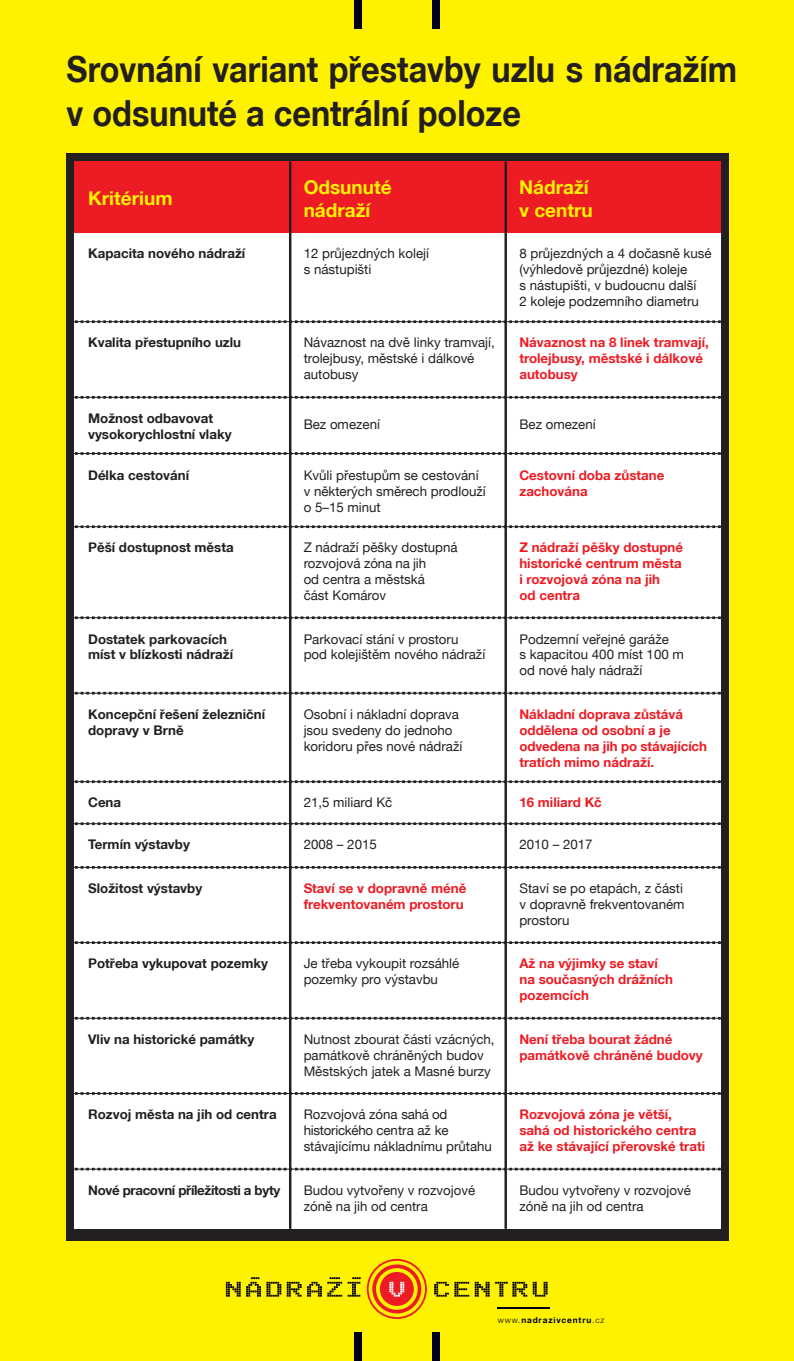
<style>
.page{position:relative;width:794px;height:1361px;background:#fff200}
.page>*{position:absolute;margin:0;border:0;box-sizing:border-box;transform-origin:0 0}
.t1{font:700 36px/43.2px "Helvetica KM";color:#231f20;scale:.9 1}
.t2{font:700 19px/22.8px "Helvetica KM";color:#fff200}
.t3{font:13.3px/16px "Helvetica KM";color:#231f20}
.t4{font:700 13.3px/16px "Helvetica KM";color:#ed1c24}
.t5{font:700 13.3px/16px "Helvetica KM";color:#231f20}
.t6{font:700 13.3px "Helvetica KM";letter-spacing:-.025em;color:#231f20}
.t7{font:700 8.32px "Helvetica KM";letter-spacing:.1em;color:#000116}
.s1{font-weight:300}
</style>
<div class="page">
<div style="left:354px;top:0;width:8px;height:28px;background:#000116"></div>
<div style="left:432px;top:0;width:8px;height:28px;background:#000116"></div>
<div style="left:354px;top:1332px;width:8px;height:29px;background:#000116"></div>
<div style="left:432px;top:1332px;width:8px;height:29px;background:#000116"></div>
<hr style="left:497px;top:1307px;width:52px;height:1px;background:#000116">
<svg style="left:226px;top:1277px;width:55px;height:19px"></svg>
<svg style="left:287px;top:1281px;width:14px;height:15px"></svg>
<svg style="left:307px;top:1277px;width:35px;height:19px"></svg>
<svg style="left:348px;top:1277px;width:13px;height:19px"></svg>
<svg style="left:367px;top:1259px;width:60px;height:60px"></svg>
<svg style="left:434px;top:1281px;width:35px;height:15px"></svg>
<svg style="left:475px;top:1281px;width:14px;height:15px"></svg>
<svg style="left:495px;top:1281px;width:32px;height:15px"></svg>
<svg style="left:533px;top:1281px;width:14px;height:15px"></svg>
<div style="left:67px;top:153px;width:662px;height:1087px;background:#231f20"></div>
<div style="left:75px;top:162px;width:646px;height:1067px;background:#fff"></div>
<div style="left:75px;top:162px;width:646px;height:71px;background:#ed1c24"></div>
<svg style="left:74px;top:320px;width:647px;height:3px;background:#797677"></svg>
<svg style="left:74px;top:396px;width:647px;height:3px;background:#787576"></svg>
<svg style="left:74px;top:525px;width:647px;height:3px;background:#797777"></svg>
<svg style="left:74px;top:616px;width:647px;height:3px;background:#7a7879"></svg>
<svg style="left:74px;top:692px;width:647px;height:2px"></svg>
<svg style="left:74px;top:822px;width:647px;height:3px;background:#787676"></svg>
<svg style="left:74px;top:780px;width:647px;height:3px;background:#797677"></svg>
<svg style="left:74px;top:452px;width:647px;height:3px"></svg>
<svg style="left:74px;top:866px;width:647px;height:2px"></svg>
<svg style="left:74px;top:941px;width:647px;height:3px;background:#767475"></svg>
<svg style="left:74px;top:1017px;width:647px;height:2px"></svg>
<svg style="left:74px;top:1092px;width:647px;height:3px"></svg>
<svg style="left:74px;top:1167px;width:647px;height:3px;background:#888686"></svg>
<hr style="left:289px;top:161px;width:2px;height:1068px;background:#231f20">
<hr style="left:504px;top:161px;width:3px;height:1068px;background:#231f20">
<h1 class="t1" style="left:67px;top:51px;width:746px">Srovnání variant přestavby uzlu s nádražím v odsunuté a centrální poloze</h1>
<h2 class="t2" style="left:88px;top:188px;width:86px">Kritérium</h2>
<h2 class="t2" style="left:304px;top:178px;width:89px">Odsunuté nádraží</h2>
<h2 class="t2" style="left:519px;top:178px;width:75px">Nádraží v centru</h2>
<p class="t5" style="left:88px;top:246px;width:159px">Kapacita nového nádraží</p>
<p class="t3" style="left:304px;top:246px;width:127px">12 průjezdných kolejí s nástupišti</p>
<p class="t3" style="left:519px;top:246px;width:194px">8 průjezdných a 4 dočasně kusé (výhledově průjezdné) koleje<br>s nástupišti, v budoucnu další<br>2 koleje podzemního diametru</p>
<p class="t5" style="left:88px;top:336px;width:154px">Kvalita přestupního uzlu</p>
<p class="t3" style="left:304px;top:335px;width:193px">Návaznost na dvě linky tramvají, trolejbusy, městské i dálkové autobusy</p>
<p class="t4" style="left:519px;top:336px;width:191px">Návaznost na 8 linek tramvají, trolejbusy, městské i dálkové autobusy</p>
<p class="t5" style="left:88px;top:411px;width:145px">Možnost odbavovat vysokorychlostní vlaky</p>
<p class="t3" style="left:304px;top:417px;width:78px">Bez omezení</p>
<p class="t3" style="left:519px;top:417px;width:78px">Bez omezení</p>
<p class="t5" style="left:88px;top:468px;width:102px">Délka cestování</p>
<p class="t3" style="left:304px;top:468px;width:184px">Kvůli přestupům se cestování v některých směrech prodlouží o 5–15 minut</p>
<p class="t4" style="left:519px;top:468px;width:146px">Cestovní doba zůstane zachována</p>
<p class="t5" style="left:88px;top:541px;width:147px">Pěší dostupnost města</p>
<p class="t3" style="left:304px;top:540px;width:155px">Z nádraží pěšky dostupná rozvojová zóna na jih<br>od centra a městská<br>část Komárov</p>
<p class="t4" style="left:519px;top:541px;width:165px">Z nádraží pěšky dostupné historické centrum města i rozvojová zóna na jih<br>od centra</p>
<p class="t5" style="left:88px;top:632px;width:147px">Dostatek parkovacích míst v blízkosti nádraží</p>
<p class="t3" style="left:304px;top:632px;width:183px">Parkovací stání v prostoru<br>pod kolejištěm nového nádraží</p>
<p class="t3" style="left:519px;top:632px;width:166px">Podzemní veřejné garáže<br>s kapacitou 400 míst 100 m od nové haly nádraží</p>
<p class="t5" style="left:88px;top:707px;width:179px">Koncepční řešení železniční dopravy v Brně</p>
<p class="t3" style="left:304px;top:707px;width:160px">Osobní i nákladní doprava jsou svedeny do jednoho koridoru přes nové nádraží</p>
<p class="t4" style="left:519px;top:707px;width:189px">Nákladní doprava zůstává oddělena od osobní a je odvedena na jih po stávajících tratích mimo nádraží.</p>
<p class="t5" style="left:88px;top:795px;width:35px">Cena</p>
<p class="t3" style="left:304px;top:795px;width:90px">21,5 miliard Kč</p>
<p class="t4" style="left:519px;top:795px;width:84px">16 miliard Kč</p>
<p class="t5" style="left:88px;top:838px;width:103px">Termín výstavby</p>
<p class="t3" style="left:304px;top:837px;width:75px">2008 – 2015</p>
<p class="t3" style="left:519px;top:837px;width:75px">2010 – 2017</p>
<p class="t5" style="left:88px;top:881px;width:116px">Složitost výstavby</p>
<p class="t4" style="left:304px;top:881px;width:164px">Staví se v dopravně méně frekventovaném prostoru</p>
<p class="t3" style="left:519px;top:881px;width:167px;text-align:justify">Staví se po etapách, z části v dopravně frekventovaném prostoru</p>
<p class="t5" style="left:88px;top:956px;width:181px">Potřeba vykupovat pozemky</p>
<p class="t3" style="left:304px;top:956px;width:157px">Je třeba vykoupit rozsáhlé pozemky pro výstavbu</p>
<p class="t4" style="left:519px;top:956px;width:155px">Až na výjimky se staví na současných drážních pozemcích</p>
<p class="t3" style="left:304px;top:1032px;width:192px">Nutnost zbourat části vzácných, památkově chráněných budov<br>Městských jatek a Masné burzy</p>
<p class="t5" style="left:88px;top:1032px;width:168px">Vliv na historické památky</p>
<p class="t4" style="left:519px;top:1032px;width:185px">Není třeba bourat žádné památkově chráněné budovy</p>
<p class="t5" style="left:88px;top:1107px;width:190px">Rozvoj města na jih od centra</p>
<p class="t4" style="left:519px;top:1107px;width:187px">Rozvojová zóna je větší, sahá od historického centra až ke stávající přerovské trati</p>
<p class="t3" style="left:304px;top:1107px;width:190px">Rozvojová zóna sahá od historického centra až ke stávajícímu nákladnímu průtahu</p>
<p class="t6" style="left:88px;top:1185px;width:194px">Nové pracovní příležitosti a byty</p>
<p class="t3" style="left:519px;top:1183px;width:173px">Budou vytvořeny v rozvojové zóně na jih od centra</p>
<p class="t3" style="left:304px;top:1183px;width:173px">Budou vytvořeny v rozvojové zóně na jih od centra</p>
<p class="t7" style="left:498px;top:1317px;width:108px"><span class="s1">www.</span>nadrazivcentru<span class="s1">.cz</span></p>
</div>
